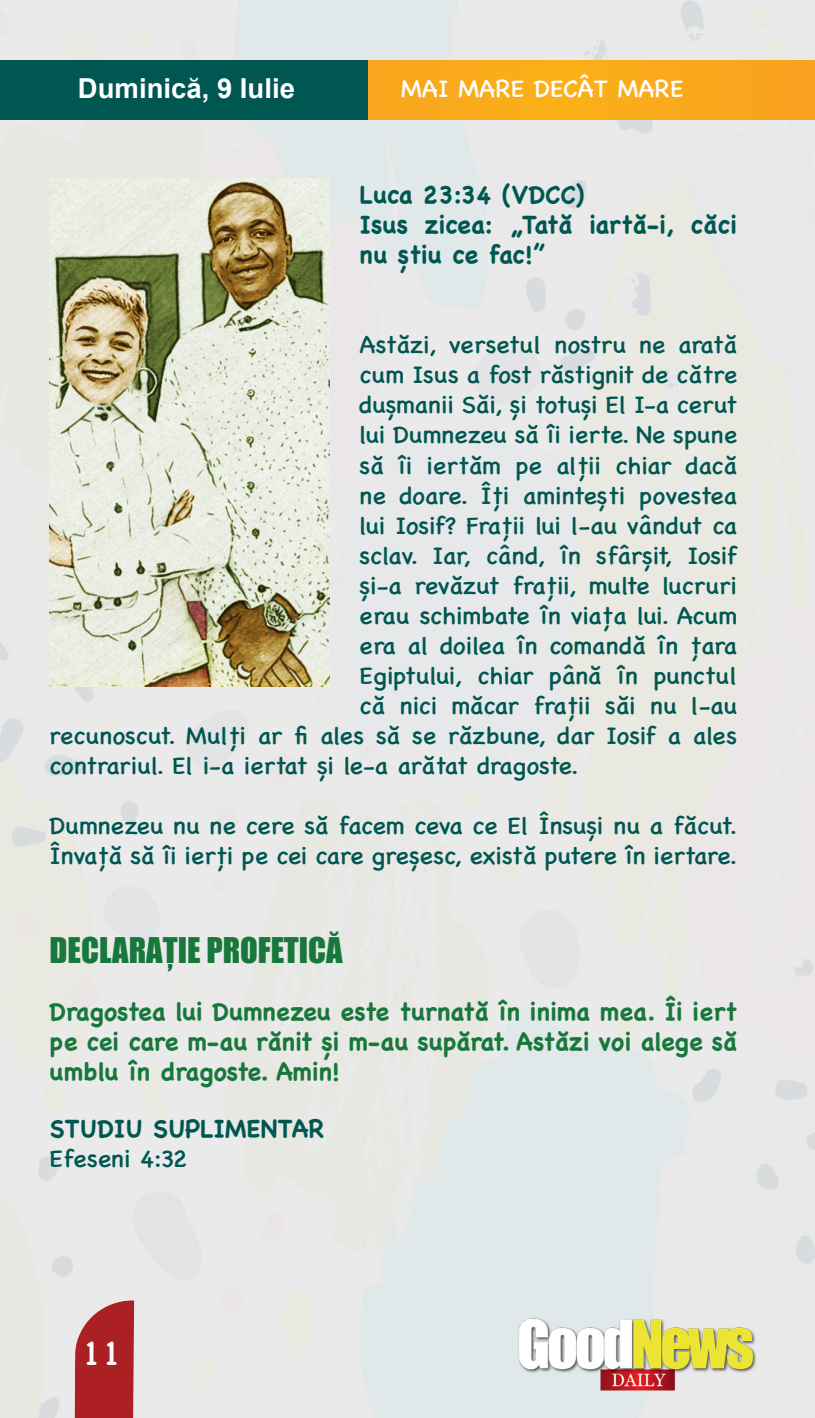
<style>
.page{position:relative;width:815px;height:1418px;background:#fff}
.page>*{position:absolute;margin:0;border:0;box-sizing:border-box;transform-origin:0 0}
.t1{font:35px "Chalkboard SE";color:#fff}
.t2{font:32.5px "Impact";color:#18783c}
.t3{font:700 27.5px "Arial";color:#fff}
.t4{font:25px/30px "Chalkboard SE";color:#005752}
.t5{font:700 25px/30px "Chalkboard SE";color:#18783c;text-align:justify}
.t6{font:700 25px/30px "Chalkboard SE";color:#005752}
.t7{font:25px "Chalkboard SE";color:#fff}
</style>
<div class="page">
<img style="left:0;top:0;width:815px;height:1417px">
<div style="left:139px;top:60px;width:676px;height:60px;background:#faa91c"></div>
<div style="left:0;top:60px;width:368px;height:60px;background:#005752"></div>
<svg style="left:73px;top:1300px;width:61px;height:117px"></svg>
<img style="left:516px;top:1316px;width:243px;height:76px">
<img style="left:50px;top:179px;width:280px;height:507px">
<p class="t3" style="left:78px;top:70px;width:219px">Duminică, 9 Iulie</p>
<p class="t7" style="left:401px;top:67px;width:284px">MAI MARE DECÂT MARE</p>
<p class="t6" style="left:360px;top:180px;width:226px">Luca 23:34 (VDCC)</p>
<p class="t6" style="left:360px;top:210px;width:379px">Isus zicea: „Tată iartă-i, căci nu știu ce fac!”</p>
<p class="t4" style="left:360px;top:328px;width:379px">Astăzi, versetul nostru ne arată</p>
<p class="t4" style="left:360px;top:358px;width:379px">cum Isus a fost răstignit de către</p>
<p class="t4" style="left:360px;top:388px;width:379px">dușmanii Săi, și totuși El I-a cerut</p>
<p class="t4" style="left:360px;top:418px;width:379px">lui Dumnezeu să îi ierte. Ne spune</p>
<p class="t4" style="left:360px;top:448px;width:379px">să îi iertăm pe alții chiar dacă</p>
<p class="t4" style="left:360px;top:478px;width:379px">ne doare. Îți amintești povestea</p>
<p class="t4" style="left:360px;top:508px;width:379px">lui Iosif? Frații lui l-au vândut ca</p>
<p class="t4" style="left:360px;top:538px;width:379px">sclav. Iar, când, în sfârșit, Iosif</p>
<p class="t4" style="left:360px;top:568px;width:379px">și-a revăzut frații, multe lucruri</p>
<p class="t4" style="left:360px;top:598px;width:379px">erau schimbate în viața lui. Acum</p>
<p class="t4" style="left:360px;top:628px;width:379px">era al doilea în comandă în țara</p>
<p class="t4" style="left:360px;top:658px;width:379px">Egiptului, chiar până în punctul</p>
<p class="t4" style="left:360px;top:688px;width:379px">că nici măcar frații săi nu l-au</p>
<p class="t4" style="left:50px;top:718px;width:689px">recunoscut. Mulți ar fi ales să se răzbune, dar Iosif a ales</p>
<p class="t4" style="left:50px;top:748px;width:530px">contrariul. El i-a iertat și le-a arătat dragoste.</p>
<p class="t4" style="left:50px;top:808px;width:689px">Dumnezeu nu ne cere să facem ceva ce El Însuși nu a făcut.<br>Învață să îi ierți pe cei care greșesc, există putere în iertare.</p>
<p class="t2" style="left:50px;top:924px;width:295px">DECLARAȚIE PROFETICĂ</p>
<p class="t5" style="left:50px;top:996px;width:689px">Dragostea lui Dumnezeu este turnată în inima mea. Îi iert pe cei care m-au rănit și m-au supărat. Astăzi voi alege să umblu în dragoste. Amin!</p>
<p class="t6" style="left:50px;top:1113px;width:277px">STUDIU SUPLIMENTAR</p>
<p class="t4" style="left:50px;top:1141px;width:139px">Efeseni 4:32</p>
<h1 class="t1" style="left:82px;top:1322px;width:41px">11</h1>
</div>
